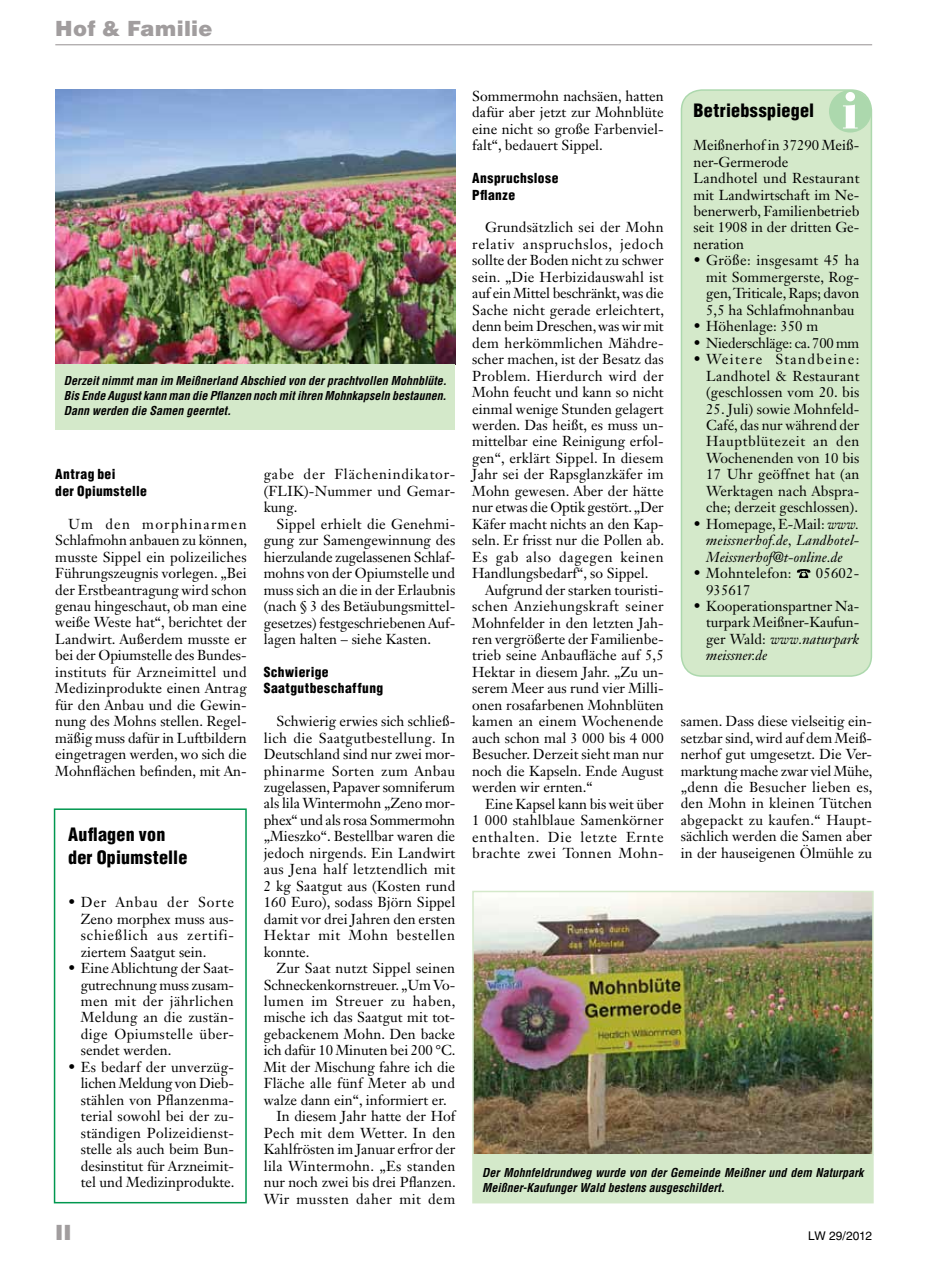
<style>
.page{position:relative;width:936px;height:1263px;background:#fff}
.page>*{position:absolute;margin:0;border:0;box-sizing:border-box;transform-origin:0 0}
.t1{font:900 21px "Helvetica LT Std";letter-spacing:.015em;color:#a19d9e}
.t2{font:900 condensed 18px/22.5px "Helvetica LT Std";letter-spacing:.015em;color:#000}
.t3{font:14.25px/16.5px "Janson Text LT Std";color:#000;text-align:justify}
.t4{font:italic 14.25px/16.5px "Janson Text LT Std";letter-spacing:.015em;color:#000;text-align:justify}
.t5{font:14.25px "Janson Text LT Std";letter-spacing:.02em;color:#000}
.t6{font:14.25px "Janson Text LT Std";letter-spacing:.04em;color:#000}
.t7{font:14.25px "Janson Text LT Std";letter-spacing:.025em;color:#000}
.t8{font:14.25px "Janson Text LT Std";letter-spacing:.035em;color:#000}
.t9{font:900 condensed 13.5px/16.5px "Helvetica LT Std";letter-spacing:.03em;color:#000}
.t10{font:italic 700 condensed 12px/15px "Helvetica LT Std";color:#000}
.t11{font:12px "Helvetica LT Std";letter-spacing:-.02em;color:#000}
.s1{font-style:normal}
.s2{font-style:italic}
</style>
<div class="page">
<div style="left:681px;top:90px;width:190px;height:586px;background:#d4e9ca;border-radius:21px"></div>
<div style="left:828px;top:90px;width:43px;height:43px;background:#acd8ad;border-radius:50%"></div>
<svg style="left:843px;top:92px;width:14px;height:36px"></svg>
<div style="left:680px;top:89px;width:192px;height:588px;border:2px solid #acd8ad;border-radius:21px"></div>
<svg style="left:796px;top:569px;width:14px;height:9px"></svg>
<div style="left:54px;top:808px;width:193px;height:395px;border:2px solid #00974f"></div>
<img style="left:475px;top:894px;width:395px;height:258px">
<div style="left:472px;top:891px;width:401px;height:264px;border:2px solid #d4e9ca"></div>
<div style="left:473px;top:1155px;width:399px;height:48px;background:#d4e9ca"></div>
<div style="left:472px;top:1154px;width:401px;height:49px;border:2px solid #d4e9ca"></div>
<img style="left:55px;top:89px;width:400px;height:275px">
<div style="left:55px;top:364px;width:400px;height:66px;background:#d4e9ca"></div>
<hr style="left:55px;top:44px;width:817px;height:1px;background:#a19d9e">
<h1 class="t1" style="left:55px;top:15px;width:159px">Hof &amp; Familie</h1>
<p class="t10" style="left:64px;top:374px;width:384px;text-align:justify">Derzeit nimmt man im Meißnerland Abschied von der prachtvollen Mohnblüte.<br>Bis Ende August kann man die Pflanzen noch mit ihren Mohnkapseln bestaunen.<br>Dann werden die Samen geerntet.</p>
<p class="t9" style="left:55px;top:466px;width:93px">Antrag bei<br>der Opiumstelle</p>
<p class="t3" style="left:55px;top:515px;width:193px;text-indent:13px">Um den morphinarmen Schlafmohn anbauen zu können, musste Sippel ein polizeiliches Führungszeugnis vorlegen. „Bei der Erstbeantragung wird schon genau hingeschaut, ob man eine weiße Weste hat“, berichtet der Landwirt. Außerdem musste er bei der Opiumstelle des Bundes&shy;instituts für Arzneimittel und Medizinprodukte einen Antrag für den Anbau und die Gewin&shy;nung des Mohns stellen. Regel&shy;mäßig muss dafür in Luftbildern eingetragen werden, wo sich die Mohnflächen befinden, mit An-</p>
<p class="t2" style="left:68px;top:823px;width:121px">Auflagen von der Opiumstelle</p>
<p class="t3" style="left:81px;top:894px;width:155px;text-indent:-13px">• Der Anbau der Sorte Zeno morphex muss aus&shy;schießlich aus zertifi&shy;ziertem Saatgut sein.</p>
<p class="t3" style="left:81px;top:960px;width:155px;text-indent:-13px">• Eine Ablichtung der Saat&shy;gutrechnung muss zusam&shy;men mit der jährlichen Meldung an die zustän&shy;dige Opiumstelle über&shy;sendet werden.</p>
<p class="t3" style="left:81px;top:1058px;width:155px;text-indent:-13px">• Es bedarf der unverzüg&shy;lichen Meldung von Dieb&shy;stählen von Pflanzenma&shy;terial sowohl bei der zu&shy;ständigen Polizeidienst&shy;stelle als auch beim Bun&shy;desinstitut für Arzneimit&shy;tel und Medizinprodukte.</p>
<p class="t3" style="left:264px;top:466px;width:193px">gabe der Flächenindikator-(FLIK)-Nummer und Gemar&shy;kung.</p>
<p class="t3" style="left:264px;top:515px;width:193px;text-indent:13px">Sippel erhielt die Genehmi&shy;gung zur Samengewinnung des hierzulande zugelassenen Schlaf&shy;mohns von der Opiumstelle und muss sich an die in der Erlaubnis (nach § 3 des Betäubungsmittel&shy;gesetzes) festgeschriebenen Auf&shy;lagen halten – siehe Kasten.</p>
<p class="t9" style="left:264px;top:663px;width:121px">Schwierige<br>Saatgutbeschaffung</p>
<p class="t3" style="left:264px;top:713px;width:193px;text-indent:13px">Schwierig erwies sich schließ&shy;lich die Saatgutbestellung. In Deutschland sind nur zwei mor&shy;phinarme Sorten zum Anbau zugelassen, Papaver somniferum als lila Wintermohn „Zeno mor&shy;phex“ und als rosa Sommermohn „Mieszko“. Bestellbar waren die jedoch nirgends. Ein Landwirt aus Jena half letztendlich mit 2 kg Saatgut aus (Kosten rund 160 Euro), sodass Björn Sippel damit vor drei Jahren den ersten Hektar mit Mohn bestellen konnte.</p>
<p class="t3" style="left:276px;top:960px;width:180px">Zur Saat nutzt Sippel seinen</p>
<p class="t3" style="left:264px;top:976px;width:193px">Schneckenkornstreuer. „Um Vo-</p>
<p class="t6" style="left:264px;top:992px;width:193px">lumen im Streuer zu haben,</p>
<p class="t3" style="left:264px;top:1009px;width:193px">mische ich das Saatgut mit tot-</p>
<p class="t3" style="left:264px;top:1025px;width:193px">gebackenem Mohn. Den backe</p>
<p class="t3" style="left:264px;top:1042px;width:193px">ich dafür 10 Minuten bei 200 °C.</p>
<p class="t3" style="left:264px;top:1058px;width:193px">Mit der Mischung fahre ich die</p>
<p class="t3" style="left:264px;top:1075px;width:193px">Fläche alle fünf Meter ab und</p>
<p class="t3" style="left:264px;top:1091px;width:185px">walze dann ein“, informiert er.</p>
<p class="t3" style="left:276px;top:1108px;width:180px">In diesem Jahr hatte der Hof</p>
<p class="t7" style="left:264px;top:1124px;width:193px">Pech mit dem Wetter. In den</p>
<p class="t3" style="left:264px;top:1141px;width:193px">Kahlfrösten im Januar erfror der</p>
<p class="t5" style="left:264px;top:1156px;width:193px">lila Wintermohn. „Es standen</p>
<p class="t3" style="left:264px;top:1174px;width:193px">nur noch zwei bis drei Pflanzen.</p>
<p class="t8" style="left:264px;top:1189px;width:193px">Wir mussten daher mit dem</p>
<p class="t3" style="left:472px;top:88px;width:193px">Sommermohn nachsäen, hatten dafür aber jetzt zur Mohnblüte eine nicht so große Farbenviel&shy;falt“, bedauert Sippel.</p>
<p class="t9" style="left:472px;top:170px;width:88px">Anspruchslose<br>Pflanze</p>
<p class="t3" style="left:472px;top:219px;width:193px;text-indent:13px">Grundsätzlich sei der Mohn relativ anspruchslos, jedoch sollte der Boden nicht zu schwer sein. „Die Herbizidauswahl ist auf ein Mittel beschränkt, was die Sache nicht gerade erleichtert, denn beim Dreschen, was wir mit dem herkömmlichen Mähdre&shy;scher machen, ist der Besatz das Problem. Hierdurch wird der Mohn feucht und kann so nicht einmal wenige Stunden gelagert werden. Das heißt, es muss un&shy;mittelbar eine Reinigung erfol&shy;gen“, erklärt Sippel. In diesem Jahr sei der Rapsglanzkäfer im Mohn gewesen. Aber der hätte nur etwas die Optik gestört. „Der Käfer macht nichts an den Kap&shy;seln. Er frisst nur die Pollen ab.<br>Es gab also dagegen keinen Handlungsbedarf“, so Sippel.</p>
<p class="t3" style="left:472px;top:581px;width:193px;text-indent:13px">Aufgrund der starken touristi&shy;schen Anziehungskraft seiner Mohnfelder in den letzten Jah&shy;ren vergrößerte der Familienbe&shy;trieb seine Anbaufläche auf 5,5<br>Hektar in diesem Jahr. „Zu un&shy;serem Meer aus rund vier Milli&shy;onen rosafarbenen Mohnblüten kamen an einem Wochenende auch schon mal 3 000 bis 4 000<br>Besucher. Derzeit sieht man nur noch die Kapseln. Ende August werden wir ernten.“</p>
<p class="t3" style="left:472px;top:795px;width:193px;text-indent:13px">Eine Kapsel kann bis weit über 1 000 stahlblaue Samenkörner enthalten. Die letzte Ernte brachte zwei Tonnen Mohn-</p>
<p class="t2" style="left:693px;top:99px;width:122px">Betriebsspiegel</p>
<p class="t3" style="left:693px;top:137px;width:167px;text-align:left">Meißnerhof in 37290 Meiß&shy;ner-Germerode<br>Landhotel und Restaurant mit Landwirtschaft im Ne&shy;benerwerb, Familienbetrieb seit 1908 in der dritten Ge&shy;neration</p>
<p class="t3" style="left:706px;top:252px;width:155px;text-indent:-13px">• Größe: insgesamt 45 ha mit Sommergerste, Rog&shy;gen, Triticale, Raps; davon 5,5 ha Schlafmohnanbau</p>
<p class="t3" style="left:693px;top:318px;width:126px">• Höhenlage: 350 m</p>
<p class="t3" style="left:693px;top:334px;width:167px">• Niederschläge: ca. 700 mm</p>
<p class="t3" style="left:706px;top:351px;width:155px;text-indent:-13px">• Weitere Standbeine:<br>Landhotel &amp; Restaurant (geschlossen vom 20. bis</p>
<p class="t3" style="left:706px;top:400px;width:155px">25. Juli) sowie Mohnfeld-Café, das nur während der Hauptblütezeit an den Wochenenden von 10 bis 17 Uhr geöffnet hat (an Werktagen nach Abspra&shy;che; derzeit geschlossen).</p>
<p class="t4" style="left:706px;top:516px;width:155px;text-indent:-13px"><span class="s1">• Homepage, E-Mail:</span> www. meissnerhof.de, Landhotel-Meissnerhof@t-online.de</p>
<p class="t3" style="left:693px;top:565px;width:99px">• Mohntelefon:</p>
<p class="t3" style="left:815px;top:565px;width:45px">05602-</p>
<p class="t3" style="left:706px;top:581px;width:46px">935617</p>
<p class="t3" style="left:706px;top:598px;width:155px;text-indent:-13px">• Kooperationspartner Na&shy;turpark Meißner-Kaufun&shy;ger Wald: <span class="s2">www.naturpark meissner.de</span></p>
<p class="t3" style="left:680px;top:713px;width:193px">samen. Dass diese vielseitig ein&shy;setzbar sind, wird auf dem Meiß&shy;nerhof gut umgesetzt. Die Ver&shy;marktung mache zwar viel Mühe, „denn die Besucher lieben es, den Mohn in kleinen Tütchen abgepackt zu kaufen.“ Haupt&shy;sächlich werden die Samen aber in der hauseigenen Ölmühle zu</p>
<p class="t10" style="left:482px;top:1165px;width:383px">Der Mohnfeldrundweg wurde von der Gemeinde Meißner und dem Naturpark<br>Meißner-Kaufunger Wald bestens ausgeschildert.</p>
<h1 class="t1" style="left:55px;top:1218px;width:18px">II</h1>
<p class="t11" style="left:808px;top:1228px;width:65px">LW 29/2012</p>
</div>
